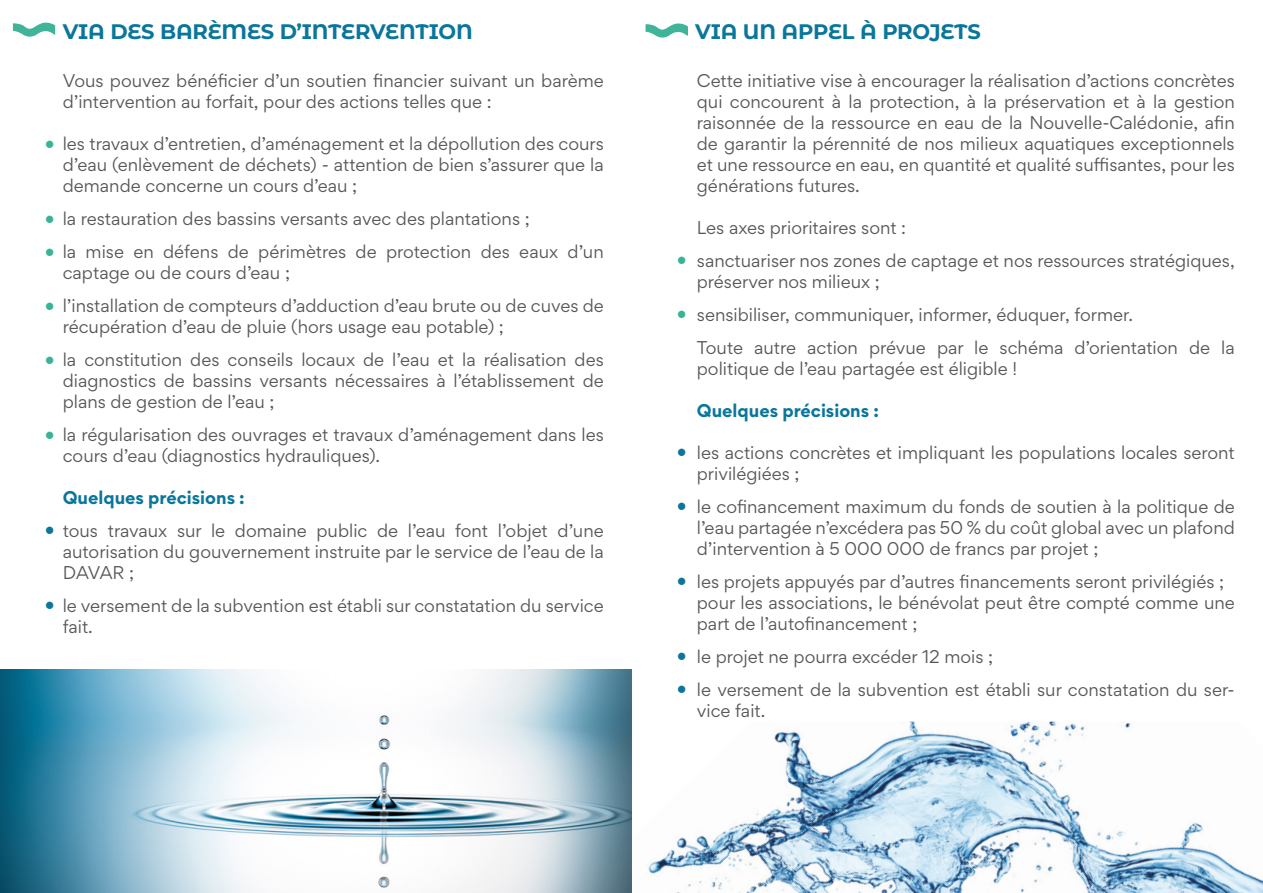
<style>
.page{position:relative;width:1263px;height:893px;background:#fff}
.page>*{position:absolute;margin:0;border:0;box-sizing:border-box;transform-origin:0 0}
.t1{font:700 21px "Montserrat Alternates";letter-spacing:-.01em;color:#0a769b}
.t2{font:21px/33px "Gordita";color:#39b398}
.t3{font:21px/33px "Gordita";color:#0a769b}
.t4{font:16.5px/21px "Gordita";color:#575756}
.t5{font:700 16.5px "Gordita";color:#0a769b}
</style>
<div class="page">
<svg style="left:13px;top:22px;width:42px;height:15px"></svg>
<svg style="left:645px;top:23px;width:43px;height:15px"></svg>
<img style="left:0;top:669px;width:631px;height:224px">
<img style="left:647px;top:721px;width:616px;height:172px">
<p class="t1" style="left:63px;top:17px;width:412px">VIA DES BARÈMES D’INTERVENTION</p>
<p class="t2" style="left:45px;top:127px;width:12px">•</p>
<p class="t2" style="left:45px;top:202px;width:12px">• •</p>
<p class="t2" style="left:45px;top:289px;width:12px">•</p>
<p class="t2" style="left:45px;top:343px;width:12px">•</p>
<p class="t2" style="left:45px;top:418px;width:12px">•</p>
<p class="t3" style="left:45px;top:513px;width:12px">•</p>
<p class="t3" style="left:45px;top:588px;width:12px">•</p>
<p class="t4" style="left:63px;top:70px;width:543px">Vous pouvez bénéficier d’un soutien financier suivant un barème d’intervention au forfait, pour des actions telles que :</p>
<p class="t4" style="left:63px;top:133px;width:543px;text-align:justify">les travaux d’entretien, d’aménagement et la dépollution des cours d’eau (enlèvement de déchets) - attention de bien s’assurer que la demande concerne un cours d’eau ;</p>
<p class="t4" style="left:63px;top:202px;width:543px;line-height:33px">la restauration des bassins versants avec des plantations ;<br>la mise en défens de périmètres de protection des eaux d’un</p>
<p class="t4" style="left:63px;top:256px;width:543px;line-height:33px">captage ou de cours d’eau ;<br>l’installation de compteurs d’adduction d’eau brute ou de cuves de</p>
<p class="t4" style="left:63px;top:310px;width:543px;line-height:33px">récupération d’eau de pluie (hors usage eau potable) ;<br>la constitution des conseils locaux de l’eau et la réalisation des</p>
<p class="t4" style="left:63px;top:370px;width:543px">diagnostics de bassins versants nécessaires à l’établissement de plans de gestion de l’eau ;</p>
<p class="t4" style="left:63px;top:424px;width:543px">la régularisation des ouvrages et travaux d’aménagement dans les cours d’eau (diagnostics hydrauliques).</p>
<p class="t5" style="left:63px;top:484px;width:184px">Quelques précisions :</p>
<p class="t4" style="left:63px;top:520px;width:543px;text-align:justify">tous travaux sur le domaine public de l’eau font l’objet d’une autorisation du gouvernement instruite par le service de l’eau de la DAVAR ;</p>
<p class="t4" style="left:63px;top:595px;width:543px">le versement de la subvention est établi sur constatation du service fait.</p>
<p class="t1" style="left:695px;top:17px;width:287px">VIA UN APPEL À PROJETS</p>
<p class="t2" style="left:676px;top:243px;width:12px">•</p>
<p class="t2" style="left:676px;top:297px;width:12px">•</p>
<p class="t3" style="left:676px;top:435px;width:12px">•</p>
<p class="t3" style="left:676px;top:489px;width:12px">•</p>
<p class="t3" style="left:676px;top:564px;width:12px">•</p>
<p class="t3" style="left:676px;top:639px;width:12px">• •</p>
<p class="t4" style="left:697px;top:70px;width:539px;text-align:justify">Cette initiative vise à encourager la réalisation d’actions concrètes qui concourent à la protection, à la préservation et à la gestion raisonnée de la ressource en eau de la Nouvelle-Calédonie, afin de garantir la pérennité de nos milieux aquatiques exceptionnels et une ressource en eau, en quantité et qualité suffisantes, pour les générations futures.</p>
<p class="t4" style="left:697px;top:211px;width:539px;line-height:33px">Les axes prioritaires sont :<br>sanctuariser nos zones de captage et nos ressources stratégiques,</p>
<p class="t4" style="left:697px;top:265px;width:539px;line-height:33px">préserver nos milieux ;<br>sensibiliser, communiquer, informer, éduquer, former.<br>Toute autre action prévue par le schéma d’orientation de la</p>
<p class="t4" style="left:697px;top:358px;width:322px">politique de l’eau partagée est éligible !</p>
<p class="t5" style="left:697px;top:397px;width:184px">Quelques précisions :</p>
<p class="t4" style="left:697px;top:442px;width:539px">les actions concrètes et impliquant les populations locales seront privilégiées ;</p>
<p class="t4" style="left:697px;top:496px;width:539px;text-align:justify">le cofinancement maximum du fonds de soutien à la politique de l’eau partagée n’excédera pas 50 % du coût global avec un plafond d’intervention à 5 000 000 de francs par projet ;</p>
<p class="t4" style="left:697px;top:571px;width:539px">les projets appuyés par d’autres financements seront privilégiés ; pour les associations, le bénévolat peut être compté comme une part de l’autofinancement ;</p>
<p class="t4" style="left:697px;top:640px;width:539px;line-height:33px">le projet ne pourra excéder 12 mois ;<br>le versement de la subvention est établi sur constatation du ser-</p>
<p class="t4" style="left:697px;top:700px;width:70px">vice fait.</p>
</div>
